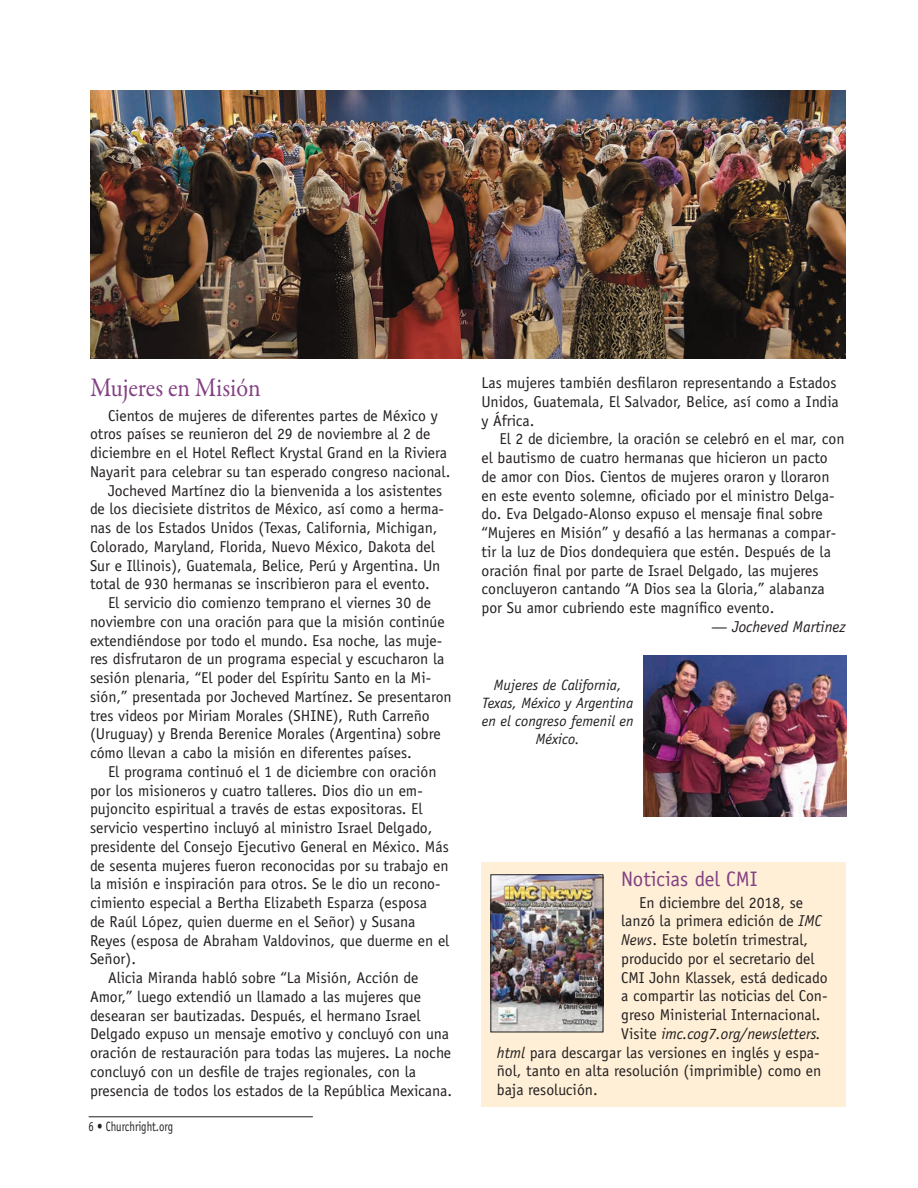
<style>
.page{position:relative;width:918px;height:1188px;background:#fff}
.page>*{position:absolute;margin:0;border:0;box-sizing:border-box;transform-origin:0 0}
.Main_Subhead{font:27px "Garamond Premr Pro";letter-spacing:-.005em;color:#834082;scale:.9 1}
.News_Title{font:21px "Officina Sans";color:#834082}
.News{font:15.75px/18.8px "Officina Sans";color:#231f20}
.News-2{font:italic 15.75px "Officina Sans";color:#231f20}
.t1{font:italic 15px/18px "Officina Sans";color:#231f20;text-align:center}
.t2{font:13.5px "Officina Sans";color:#231f20;scale:.8 1}
.s1{font-style:italic}
.s2{font-style:normal}
</style>
<div class="page">
<hr style="left:89px;top:1116px;width:224px;height:1px;background:#231f20">
<div style="left:482px;top:862px;width:364px;height:245px;background:#feefd6"></div>
<img style="left:90px;top:90px;width:756px;height:268px">
<img style="left:643px;top:655px;width:203px;height:161px">
<img style="left:493px;top:877px;width:108px;height:153px">
<div style="left:491px;top:875px;width:112px;height:157px;border:1px solid #231f20"></div>
<p class="Main_Subhead" style="left:90px;top:371px;width:191px">Mujeres en Misión</p>
<p class="News" style="left:90px;top:406px;width:362px;text-indent:18px">Cientos de mujeres de diferentes partes de México y otros países se reunieron del 29 de noviembre al 2 de diciembre en el Hotel Reflect Krystal Grand en la Riviera Nayarit para celebrar su tan esperado congreso nacional.</p>
<p class="News" style="left:90px;top:481px;width:356px;text-indent:18px">Jocheved Martínez dio la bienvenida a los asistentes de los diecisiete distritos de México, así como a herma&shy;nas de los Estados Unidos (Texas, California, Michigan, Colorado, Maryland, Florida, Nuevo México, Dakota del Sur e Illinois), Guatemala, Belice, Perú y Argentina. Un total de 930 hermanas se inscribieron para el evento.</p>
<p class="News" style="left:90px;top:593px;width:363px;text-indent:18px">El servicio dio comienzo temprano el viernes 30 de noviembre con una oración para que la misión continúe extendiéndose por todo el mundo. Esa noche, las muje&shy;res disfrutaron de un programa especial y escucharon la sesión plenaria, “El poder del Espíritu Santo en la Mi&shy;sión,” presentada por Jocheved Martínez. Se presentaron tres videos por Miriam Morales (SHINE), Ruth Carreño (Uruguay) y Brenda Berenice Morales (Argentina) sobre cómo llevan a cabo la misión en diferentes países.</p>
<p class="News" style="left:90px;top:762px;width:361px;text-indent:18px">El programa continuó el 1 de diciembre con oración por los misioneros y cuatro talleres. Dios dio un em&shy;pujoncito espiritual a través de estas expositoras. El servicio vespertino incluyó al ministro Israel Delgado, presidente del Consejo Ejecutivo General en México. Más de sesenta mujeres fueron reconocidas por su trabajo en la misión e inspiración para otros. Se le dio un recono&shy;cimiento especial a Bertha Elizabeth Esparza (esposa<br>de Raúl López, quien duerme en el Señor) y Susana Reyes (esposa de Abraham Valdovinos, que duerme en el Señor).</p>
<p class="News" style="left:90px;top:968px;width:364px;text-indent:18px">Alicia Miranda habló sobre “La Misión, Acción de Amor,” luego extendió un llamado a las mujeres que desearan ser bautizadas. Después, el hermano Israel Delgado expuso un mensaje emotivo y concluyó con una oración de restauración para todas las mujeres. La noche concluyó con un desfile de trajes regionales, con la presencia de todos los estados de la República Mexicana.</p>
<p class="t2" style="left:89px;top:1119px;width:107px">6 • Churchright.org</p>
<p class="News" style="left:482px;top:373px;width:359px">Las mujeres también desfilaron representando a Estados<br>Unidos, Guatemala, El Salvador, Belice, así como a India y África.</p>
<p class="News" style="left:482px;top:430px;width:365px;text-indent:18px">El 2 de diciembre, la oración se celebró en el mar, con el bautismo de cuatro hermanas que hicieron un pacto de amor con Dios. Cientos de mujeres oraron y lloraron en este evento solemne, oficiado por el ministro Delga&shy;do. Eva Delgado-Alonso expuso el mensaje final sobre “Mujeres en Misión” y desafió a las hermanas a compar&shy;tir la luz de Dios dondequiera que estén. Después de la oración final por parte de Israel Delgado, las mujeres concluyeron cantando “A Dios sea la Gloria,” alabanza por Su amor cubriendo este magnífico evento.</p>
<p class="News-2" style="left:712px;top:617px;width:136px">— Jocheved Martinez</p>
<p class="t1" style="left:482px;top:676px;width:153px">Mujeres de California,<br>Texas, México y Argentina en el congreso femenil en<br>México.</p>
<p class="News_Title" style="left:621px;top:867px;width:138px">Noticias del CMI</p>
<p class="News" style="left:639px;top:893px;width:165px">En diciembre del 2018, se</p>
<p class="News" style="left:621px;top:912px;width:202px">lanzó la primera edición de <span class="s1">IMC</span></p>
<p class="News" style="left:621px;top:931px;width:188px"><span class="s1">News</span>. Este boletín trimestral,</p>
<p class="News" style="left:621px;top:949px;width:195px">producido por el secretario del</p>
<p class="News" style="left:621px;top:968px;width:208px">CMI John Klassek, está dedicado</p>
<p class="News" style="left:621px;top:987px;width:208px">a compartir las noticias del Con-</p>
<p class="News" style="left:621px;top:1006px;width:201px">greso Ministerial Internacional.</p>
<p class="News-2" style="left:621px;top:1024px;width:201px"><span class="s2">Visite</span> imc.cog7.org/newsletters.</p>
<p class="News" style="left:497px;top:1043px;width:324px"><span class="s1">html</span> para descargar las versiones en inglés y espa-</p>
<p class="News" style="left:497px;top:1062px;width:326px">ñol, tanto en alta resolución (imprimible) como en</p>
<p class="News" style="left:497px;top:1081px;width:102px">baja resolución.</p>
</div>
